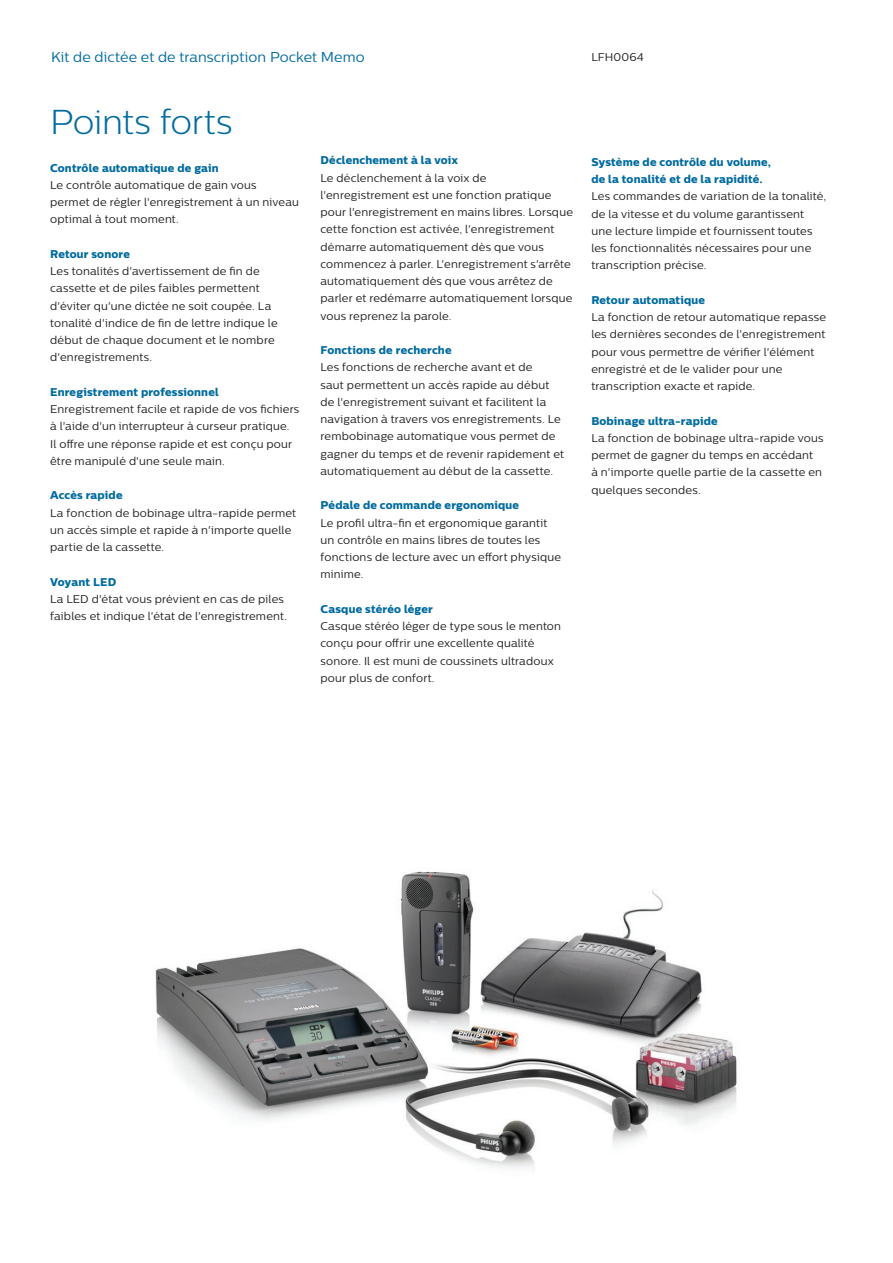
<style>
.page{position:relative;width:893px;height:1263px;background:#fff}
.page>*{position:absolute;margin:0;border:0;box-sizing:border-box;transform-origin:0 0}
.t1{font:300 34.5px "Centrale Sans";letter-spacing:-.01em;color:#006ba0}
.t2{font:14.25px "Centrale Sans";letter-spacing:.005em;color:#006ba0}
.t3{font:11.25px/17.2px "Centrale Sans";letter-spacing:.015em;color:#231f20}
.t4{font:11.25px/17.2px "Centrale Sans X Bold";letter-spacing:.015em;color:#006ba0}
</style>
<div class="page">
<img style="left:155px;top:871px;width:582px;height:298px">
<p class="t2" style="left:51px;top:48px;width:315px">Kit de dictée et de transcription Pocket Memo</p>
<h1 class="t1" style="left:50px;top:102px;width:184px">Points forts</h1>
<p class="t4" style="left:50px;top:159px;width:170px">Contrôle automatique de gain</p>
<p class="t3" style="left:50px;top:176px;width:250px">Le contrôle automatique de gain vous permet de régler l'enregistrement à un niveau optimal à tout moment.</p>
<p class="t4" style="left:50px;top:245px;width:81px">Retour sonore</p>
<p class="t3" style="left:50px;top:262px;width:229px">Les tonalités d'avertissement de fin de cassette et de piles faibles permettent d'éviter qu'une dictée ne soit coupée. La tonalité d'indice de fin de lettre indique le début de chaque document et le nombre d'enregistrements.</p>
<p class="t4" style="left:50px;top:383px;width:170px">Enregistrement professionnel</p>
<p class="t3" style="left:50px;top:400px;width:251px">Enregistrement facile et rapide de vos fichiers à l'aide d'un interrupteur à curseur pratique.<br>Il offre une réponse rapide et est conçu pour être manipulé d'une seule main.</p>
<p class="t4" style="left:50px;top:486px;width:74px">Accès rapide</p>
<p class="t3" style="left:50px;top:504px;width:248px">La fonction de bobinage ultra-rapide permet un accès simple et rapide à n'importe quelle partie de la cassette.</p>
<p class="t4" style="left:50px;top:573px;width:68px">Voyant LED</p>
<p class="t3" style="left:50px;top:590px;width:238px">La LED d'état vous prévient en cas de piles faibles et indique l'état de l'enregistrement.</p>
<p class="t4" style="left:320px;top:152px;width:139px">Déclenchement à la voix</p>
<p class="t3" style="left:320px;top:169px;width:254px">Le déclenchement à la voix de l'enregistrement est une fonction pratique pour l'enregistrement en mains libres. Lorsque cette fonction est activée, l'enregistrement démarre automatiquement dès que vous commencez à parler. L'enregistrement s'arrête automatiquement dès que vous arrêtez de parler et redémarre automatiquement lorsque vous reprenez la parole.</p>
<p class="t4" style="left:320px;top:341px;width:133px">Fonctions de recherche</p>
<p class="t3" style="left:320px;top:359px;width:245px">Les fonctions de recherche avant et de<br>saut permettent un accès rapide au début de l'enregistrement suivant et facilitent la navigation à travers vos enregistrements. Le rembobinage automatique vous permet de gagner du temps et de revenir rapidement et automatiquement au début de la cassette.</p>
<p class="t4" style="left:320px;top:496px;width:200px">Pédale de commande ergonomique</p>
<p class="t3" style="left:320px;top:514px;width:242px">Le profil ultra-fin et ergonomique garantit un contrôle en mains libres de toutes les fonctions de lecture avec un effort physique minime.</p>
<p class="t4" style="left:320px;top:600px;width:114px">Casque stéréo léger</p>
<p class="t3" style="left:320px;top:617px;width:242px">Casque stéréo léger de type sous le menton conçu pour offrir une excellente qualité sonore. Il est muni de coussinets ultradoux pour plus de confort.</p>
<p class="t3" style="left:591px;top:48px;width:54px">LFH0064</p>
<p class="t4" style="left:591px;top:153px;width:181px">Système de contrôle du volume, de la tonalité et de la rapidité.</p>
<p class="t3" style="left:591px;top:188px;width:236px">Les commandes de variation de la tonalité, de la vitesse et du volume garantissent une lecture limpide et fournissent toutes les fonctionnalités nécessaires pour une transcription précise.</p>
<p class="t4" style="left:591px;top:291px;width:115px">Retour automatique</p>
<p class="t3" style="left:591px;top:308px;width:236px">La fonction de retour automatique repasse les dernières secondes de l'enregistrement pour vous permettre de vérifier l'élément enregistré et de le valider pour une transcription exacte et rapide.</p>
<p class="t4" style="left:591px;top:412px;width:128px">Bobinage ultra-rapide</p>
<p class="t3" style="left:591px;top:429px;width:234px">La fonction de bobinage ultra-rapide vous permet de gagner du temps en accédant<br>à n'importe quelle partie de la cassette en quelques secondes.</p>
</div>
